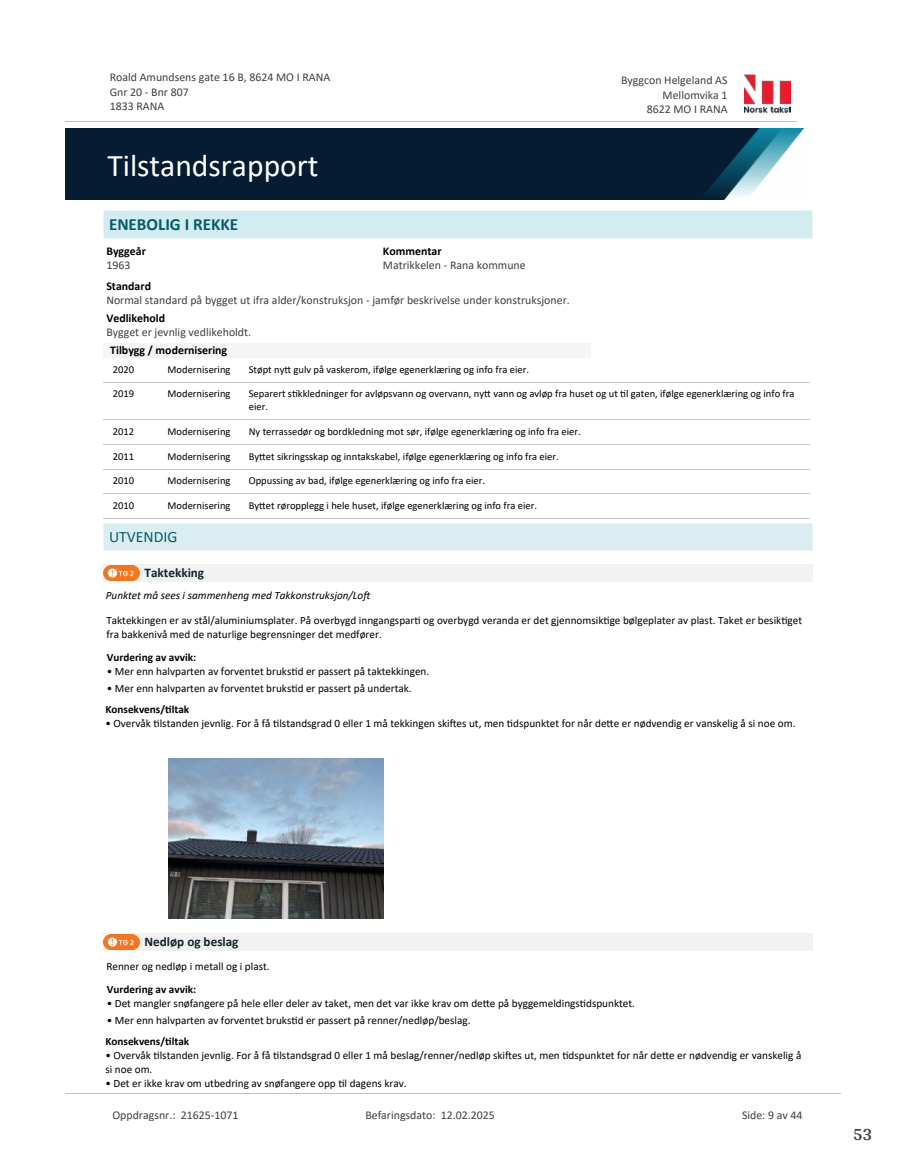
<style>
.page{position:relative;width:915px;height:1172px;background:#fff}
.page>*{position:absolute;margin:0;border:0;box-sizing:border-box;transform-origin:0 0}
.t1{font:31.65px "Calibri";color:#fff}
.t2{font:700 18px "Arya";color:#414749}
.t3{font:700 17.1px "Calibri";color:#065c69}
.t4{font:15.75px "Calibri";color:#065c69}
.t5{font:700 13.2px "Calibri";color:#0f252c}
.t6{font:11.85px/14.5px "Calibri";color:#404040}
.t7{font:700 11.85px "Calibri";color:#000}
.t8{font:11.25px/13.6px "Calibri";color:#000}
.t9{font:700 11.25px "Calibri";color:#000}
.t10{font:italic 11.25px "Calibri";color:#000}
.t11{font:10.5px/12.9px "Calibri";color:#000}
</style>
<div class="page">
<div style="left:104px;top:524px;width:708px;height:26px;background:#daeef2"></div>
<hr style="left:104px;top:524px;width:708px;height:1px;background:#eaf5f7">
<hr style="left:104px;top:550px;width:708px;height:1px;background:#eaf5f7">
<div style="left:104px;top:565px;width:708px;height:17px;background:#f2f2f2"></div>
<svg style="left:107px;top:580px;width:29px;height:1px"></svg>
<img style="left:104px;top:565px;width:35px;height:15px">
<img style="left:169px;top:759px;width:214px;height:160px">
<div style="left:104px;top:933px;width:708px;height:17px;background:#f2f2f2"></div>
<svg style="left:107px;top:934px;width:29px;height:16px"></svg>
<img style="left:104px;top:935px;width:35px;height:14px">
<div style="left:104px;top:211px;width:708px;height:27px;background:#d3ecf1"></div>
<hr style="left:104px;top:210px;width:708px;height:1px;background:#eaf5f7">
<hr style="left:104px;top:238px;width:708px;height:1px;background:#eaf5f7">
<div style="left:104px;top:343px;width:487px;height:14px;background:#f5f5f5"></div>
<hr style="left:104px;top:382px;width:705px;height:1px;background:#c7c7c7">
<hr style="left:104px;top:419px;width:705px;height:1px;background:#c7c7c7">
<hr style="left:104px;top:444px;width:705px;height:1px;background:#c7c7c7">
<hr style="left:104px;top:469px;width:705px;height:1px;background:#c7c7c7">
<hr style="left:104px;top:494px;width:705px;height:1px;background:#c7c7c7">
<hr style="left:104px;top:518px;width:705px;height:1px;background:#c7c7c7">
<img style="left:744px;top:74px;width:46px;height:40px">
<hr style="left:65px;top:121px;width:731px;height:1px;background:#c0c0c0">
<img style="left:65px;top:129px;width:738px;height:71px">
<hr style="left:65px;top:1093px;width:775px;height:1px;background:#c0c0c0">
<p class="t6" style="left:110px;top:70px;width:222px">Roald Amundsens gate 16 B, 8624 MO I RANA<br>Gnr 20 - Bnr 807<br>1833 RANA</p>
<p class="t6" style="left:621px;top:73px;width:108px">Byggcon Helgeland AS</p>
<p class="t6" style="left:662px;top:87px;width:66px">Mellomvika 1</p>
<p class="t6" style="left:646px;top:102px;width:82px">8622 MO I RANA</p>
<h1 class="t1" style="left:107px;top:143px;width:213px">Tilstandsrapport</h1>
<h3 class="t3" style="left:109px;top:212px;width:131px">ENEBOLIG I REKKE</h3>
<p class="t7" style="left:106px;top:242px;width:41px">Byggeår</p>
<p class="t6" style="left:106px;top:258px;width:26px">1963</p>
<p class="t7" style="left:106px;top:278px;width:46px">Standard</p>
<p class="t6" style="left:106px;top:293px;width:464px">Normal standard på bygget ut ifra alder/konstruksjon - jamfør beskrivelse under konstruksjoner.</p>
<p class="t7" style="left:106px;top:310px;width:60px">Vedlikehold</p>
<p class="t6" style="left:106px;top:325px;width:146px">Bygget er jevnlig vedlikeholdt.</p>
<p class="t7" style="left:110px;top:342px;width:118px">Tilbygg / modernisering</p>
<p class="t11" style="left:113px;top:362px;width:23px">2020</p>
<p class="t11" style="left:167px;top:362px;width:64px">Modernisering</p>
<p class="t11" style="left:249px;top:362px;width:282px">Støpt ny琀琀 gulv på vaskerom, ifølge egenerklæring og info fra eier.</p>
<p class="t11" style="left:113px;top:387px;width:23px">2019</p>
<p class="t11" style="left:167px;top:387px;width:64px">Modernisering</p>
<p class="t11" style="left:249px;top:387px;width:547px">Separert s琀椀kkledninger for avløpsvann og overvann, ny琀琀 vann og avløp fra huset og ut 琀椀l gaten, ifølge egenerklæring og info fra eier.</p>
<p class="t11" style="left:113px;top:425px;width:23px">2012</p>
<p class="t11" style="left:167px;top:425px;width:64px">Modernisering</p>
<p class="t11" style="left:249px;top:425px;width:333px">Ny terrassedør og bordkledning mot sør, ifølge egenerklæring og info fra eier.</p>
<p class="t11" style="left:113px;top:449px;width:23px">2011</p>
<p class="t11" style="left:167px;top:449px;width:64px">Modernisering</p>
<p class="t11" style="left:249px;top:449px;width:311px">By琀琀et sikringsskap og inntakskabel, ifølge egenerklæring og info fra eier.</p>
<p class="t11" style="left:113px;top:474px;width:23px">2010</p>
<p class="t11" style="left:167px;top:474px;width:64px">Modernisering</p>
<p class="t11" style="left:249px;top:474px;width:238px">Oppussing av bad, ifølge egenerklæring og info fra eier.</p>
<p class="t11" style="left:113px;top:499px;width:23px">2010</p>
<p class="t11" style="left:167px;top:499px;width:64px">Modernisering</p>
<p class="t11" style="left:249px;top:499px;width:290px">By琀琀et røropplegg i hele huset, ifølge egenerklæring og info fra eier.</p>
<p class="t7" style="left:383px;top:242px;width:60px">Kommentar</p>
<p class="t6" style="left:383px;top:258px;width:144px">Matrikkelen - Rana kommune</p>
<h3 class="t4" style="left:109px;top:526px;width:70px">UTVENDIG</h3>
<p class="t5" style="left:144px;top:563px;width:61px">Taktekking</p>
<p class="t8" style="left:106px;top:613px;width:697px">Taktekkingen er av stål/aluminiumsplater. På overbygd inngangspar琀椀 og overbygd veranda er det gjennomsik琀椀ge bølgeplater av plast. Taket er besik琀椀get fra bakkenivå med de naturlige begrensninger det medfører.</p>
<p class="t10" style="left:106px;top:588px;width:267px">Punktet må sees i sammenheng med Takkonstruksjon/Lo昀琀</p>
<p class="t9" style="left:107px;top:649px;width:91px">Vurdering av avvik:</p>
<p class="t8" style="left:107px;top:664px;width:324px">• Mer enn halvparten av forventet bruks琀椀d er passert på taktekkingen.</p>
<p class="t8" style="left:107px;top:681px;width:306px">• Mer enn halvparten av forventet bruks琀椀d er passert på undertak.</p>
<p class="t9" style="left:105px;top:701px;width:85px">Konsekvens/琀椀ltak</p>
<p class="t8" style="left:105px;top:716px;width:691px">• Overvåk 琀椀lstanden jevnlig. For å få 琀椀lstandsgrad 0 eller 1 må tekkingen ski昀琀es ut, men 琀椀dspunktet for når de琀琀e er nødvendig er vanskelig å si noe om.</p>
<p class="t5" style="left:144px;top:932px;width:95px">Nedløp og beslag</p>
<p class="t8" style="left:106px;top:959px;width:165px">Renner og nedløp i metall og i plast.</p>
<p class="t9" style="left:107px;top:981px;width:91px">Vurdering av avvik:</p>
<p class="t8" style="left:107px;top:997px;width:529px">• Det mangler snøfangere på hele eller deler av taket, men det var ikke krav om de琀琀e på byggemeldings琀椀dspunktet.</p>
<p class="t8" style="left:107px;top:1013px;width:365px">• Mer enn halvparten av forventet bruks琀椀d er passert på renner/nedløp/beslag.</p>
<p class="t9" style="left:105px;top:1033px;width:85px">Konsekvens/琀椀ltak</p>
<p class="t8" style="left:105px;top:1048px;width:697px">• Overvåk 琀椀lstanden jevnlig. For å få 琀椀lstandsgrad 0 eller 1 må beslag/renner/nedløp ski昀琀es ut, men 琀椀dspunktet for når de琀琀e er nødvendig er vanskelig å si noe om.</p>
<p class="t8" style="left:105px;top:1076px;width:303px">• Det er ikke krav om utbedring av snøfangere opp 琀椀l dagens krav.</p>
<p class="t6" style="left:112px;top:1107px;width:127px">Oppdragsnr.: 21625-1071</p>
<p class="t6" style="left:365px;top:1107px;width:131px">Befaringsdato: 12.02.2025</p>
<p class="t6" style="left:741px;top:1107px;width:62px">Side: 9 av 44</p>
<h2 class="t2" style="left:852px;top:1123px;width:21px">53</h2>
</div>
